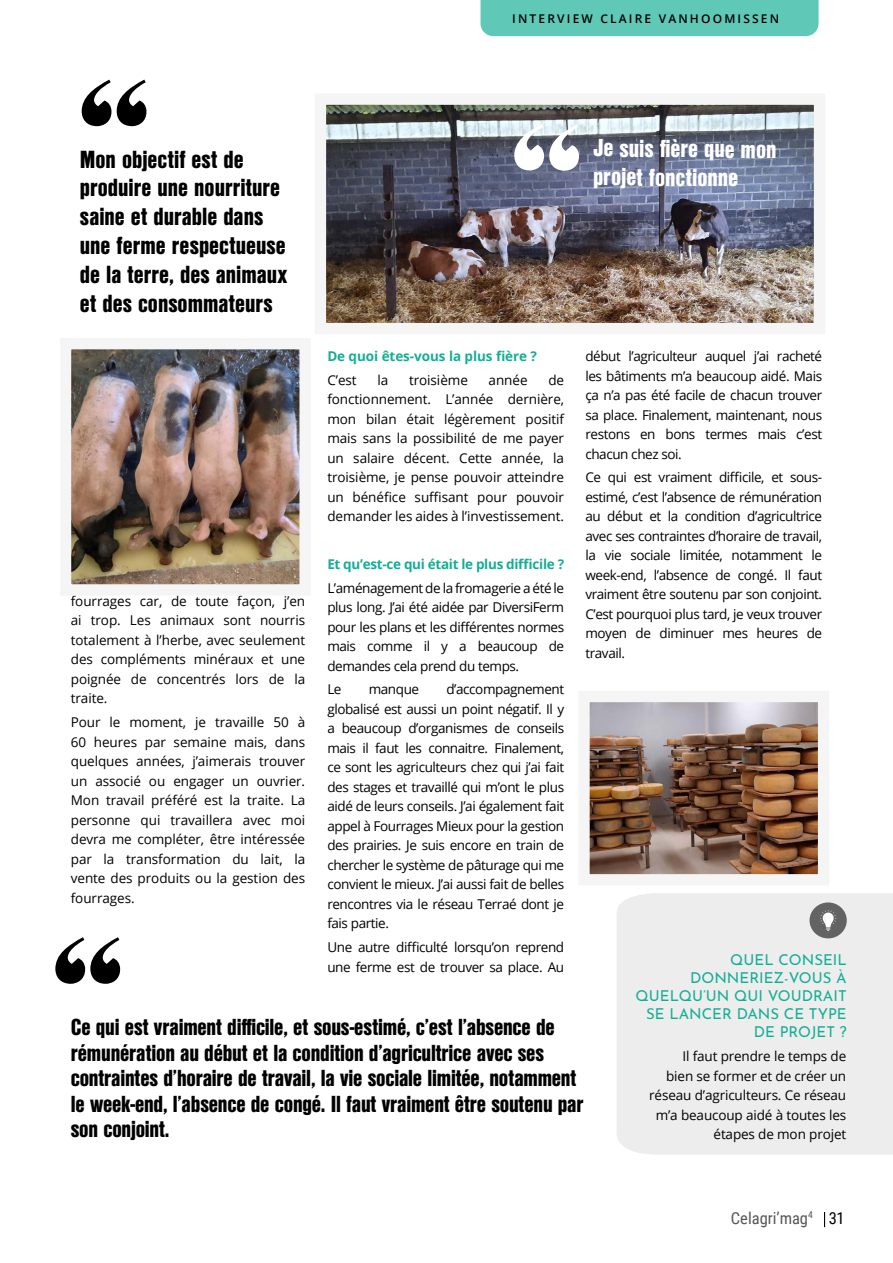
<style>
.page{position:relative;width:893px;height:1263px;background:#fff}
.page>*{position:absolute;margin:0;border:0;box-sizing:border-box;transform-origin:0 0}
.t1{font:italic 167.4px "Abril Fatface";color:#000}
.t2{font:900 24px/28.8px "Nimbus San Con L";color:#000}
.t3{font:900 24px/28.7px "Nimbus San Con L";color:#fff}
.t4{font:900 22.5px/25.5px "Nimbus San Con L";letter-spacing:-.01em;color:#000}
.t5{font:16.5px "Roboto Condensed";color:#575756}
.t6{font:16.5px "Roboto Condensed";color:#000}
.t7{font:15px/18px "Josefin Sans";color:#14ae96;text-align:right}
.t8{font:13.5px/19.5px "Open Sans";letter-spacing:-.01em;color:#000;text-align:justify}
.t9{font:13.5px/19.5px "Open Sans";letter-spacing:-.03em;color:#000}
.t10{font:700 13.5px "Open Sans";letter-spacing:-.02em;color:#14ae96}
.t11{font:600 12px "Open Sans";letter-spacing:.18em;color:#000}
.t12{font:9.6px "Roboto Condensed";color:#575756}
</style>
<div class="page">
<img style="left:327px;top:106px;width:486px;height:216px">
<div style="left:315px;top:94px;width:510px;height:240px;border:11px solid #f5f5f5"></div>
<svg style="left:824px;top:1212px;width:1px;height:15px"></svg>
<div style="left:480px;top:0;width:339px;height:36px;background:#5fc8b7"></div>
<img style="left:72px;top:350px;width:227px;height:233px">
<img style="left:590px;top:703px;width:227px;height:170px">
<div style="left:578px;top:691px;width:251px;height:194px;border:11px solid #f5f5f5"></div>
<div style="left:617px;top:893px;width:276px;height:261px;background:#ededed"></div>
<div style="left:809px;top:902px;width:38px;height:36px;background:#646363;border-radius:50%"></div>
<svg style="left:820px;top:910px;width:16px;height:21px"></svg>
<svg style="left:514px;top:124px;width:65px;height:47px;background:#7a8193"></svg>
<h1 class="t1" style="left:64px;top:27px;width:83px">“</h1>
<h2 class="t2" style="left:80px;top:144px;width:209px">Mon objectif est de produire une nourriture saine et durable dans une ferme respectueuse de la terre, des animaux et des consommateurs</h2>
<p class="t11" style="left:512px;top:10px;width:268px">INTERVIEW CLAIRE VANHOOMISSEN</p>
<h2 class="t3" style="left:593px;top:133px;width:185px">Je suis fière que mon projet fonctionne</h2>
<p class="t10" style="left:327px;top:347px;width:211px">De quoi êtes-vous la plus fière ?</p>
<p class="t8" style="left:327px;top:370px;width:31px">C’est</p>
<p class="t8" style="left:377px;top:370px;width:12px">la</p>
<p class="t8" style="left:409px;top:370px;width:60px">troisième</p>
<p class="t8" style="left:489px;top:370px;width:40px">année</p>
<p class="t8" style="left:585px;top:346px;width:238px">début l’agriculteur auquel j’ai racheté les bâtiments m’a beaucoup aidé. Mais ça n’a pas été facile de chacun trouver sa place. Finalement, maintenant, nous restons en bons termes mais c’est chacun chez soi.</p>
<p class="t8" style="left:585px;top:467px;width:238px">Ce qui est vraiment difficile, et sous&shy;estimé, c’est l’absence de rémunération au début et la condition d’agricultrice avec ses contraintes d’horaire de travail, la vie sociale limitée, notamment le week-end, l’absence de congé. Il faut vraiment être soutenu par son conjoint.<br>C’est pourquoi plus tard, je veux trouver moyen de diminuer mes heures de travail.</p>
<p class="t8" style="left:327px;top:370px;width:238px;text-indent:221px">de fonctionnement. L’année dernière, mon bilan était légèrement positif mais sans la possibilité de me payer un salaire décent. Cette année, la troisième, je pense pouvoir atteindre un bénéfice suffisant pour pouvoir demander les aides à l’investissement.</p>
<p class="t10" style="left:327px;top:554px;width:238px">Et qu’est-ce qui était le plus difficile ?</p>
<p class="t8" style="left:327px;top:577px;width:238px">L’aménagement de la fromagerie a été le plus long. J’ai été aidée par DiversiFerm pour les plans et les différentes normes mais comme il y a beaucoup de demandes cela prend du temps.</p>
<p class="t8" style="left:327px;top:679px;width:16px">Le</p>
<p class="t8" style="left:369px;top:679px;width:52px">manque</p>
<p class="t8" style="left:71px;top:591px;width:236px">fourrages car, de toute façon, j’en ai trop. Les animaux sont nourris totalement à l’herbe, avec seulement des compléments minéraux et une poignée de concentrés lors de la traite.</p>
<p class="t8" style="left:71px;top:712px;width:236px">Pour le moment, je travaille 50 à 60 heures par semaine mais, dans quelques années, j’aimerais trouver un associé ou engager un ouvrier.<br>Mon travail préféré est la traite. La personne qui travaillera avec moi devra me compléter, être intéressée par la transformation du lait, la vente des produits ou la gestion des fourrages.</p>
<p class="t8" style="left:327px;top:679px;width:238px;text-indent:119px">d’accompagnement globalisé est aussi un point négatif. Il y a beaucoup d’organismes de conseils mais il faut les connaitre. Finalement, ce sont les agriculteurs chez qui j’ai fait des stages et travaillé qui m’ont le plus aidé de leurs conseils. J’ai également fait appel à Fourrages Mieux pour la gestion des prairies. Je suis encore en train de chercher le système de pâturage qui me convient le mieux. J’ai aussi fait de belles rencontres via le réseau Terraé dont je fais partie.</p>
<p class="t9" style="left:327px;top:937px;width:238px">Une autre difficulté lorsqu’on reprend une ferme est de trouver sa place. Au</p>
<h1 class="t1" style="left:37px;top:885px;width:83px">“</h1>
<p class="t7" style="left:636px;top:949px;width:213px">QUEL CONSEIL<br>DONNERIEZ-VOUS À<br>QUELQU’UN QUI VOUDRAIT<br>SE LANCER DANS CE TYPE<br>DE PROJET ?</p>
<p class="t8" style="left:649px;top:1046px;width:198px;text-align:right">Il faut prendre le temps de<br>bien se former et de créer un réseau d’agriculteurs. Ce réseau m’a beaucoup aidé à toutes les étapes de mon projet</p>
<p class="t4" style="left:71px;top:1013px;width:514px">Ce qui est vraiment difficile, et sous-estimé, c’est l’absence de rémunération au début et la condition d’agricultrice avec ses contraintes d’horaire de travail, la vie sociale limitée, notamment le week-end, l’absence de congé. Il faut vraiment être soutenu par son conjoint.</p>
<p class="t5" style="left:731px;top:1206px;width:79px">Celagri’mag</p>
<p class="t6" style="left:829px;top:1207px;width:17px">31</p>
<p class="t12" style="left:808px;top:1208px;width:6px">4</p>
</div>
